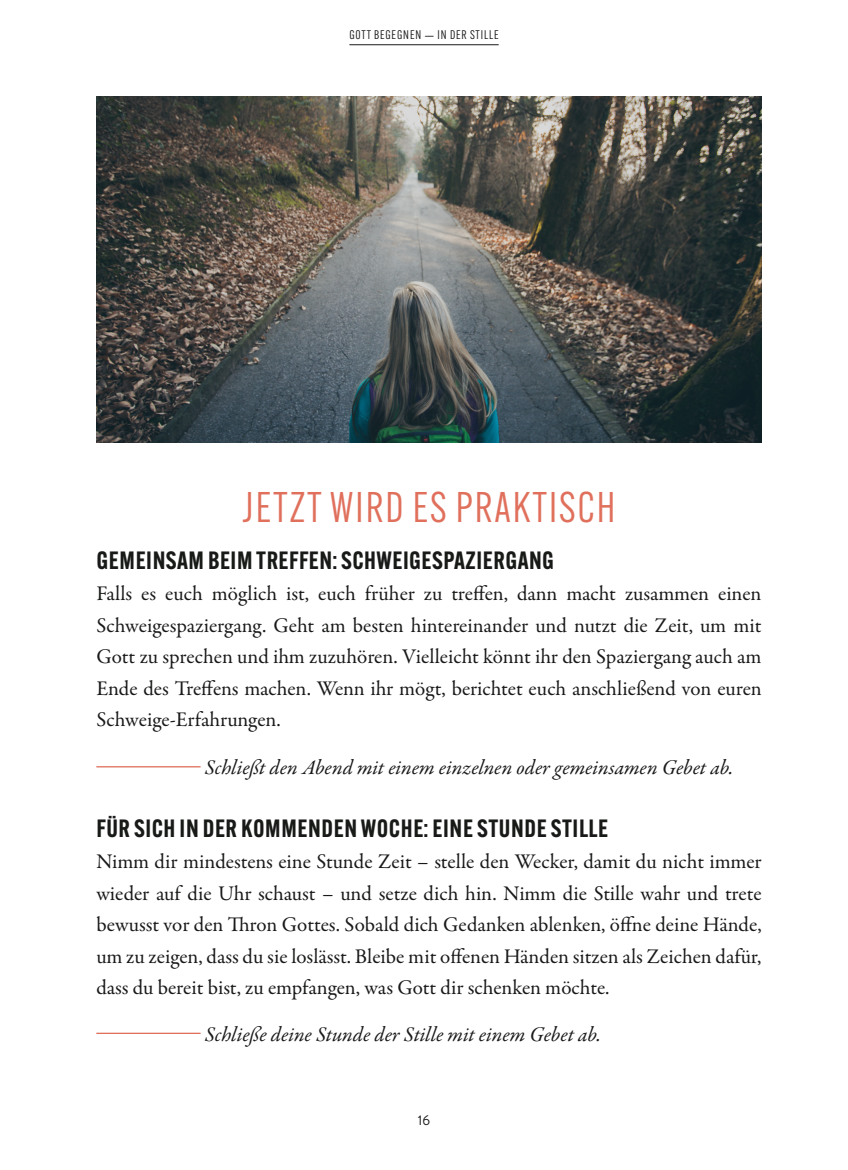
<style>
.page{position:relative;width:848px;height:1170px;background:#fff}
.page>*{position:absolute;margin:0;border:0;box-sizing:border-box;transform-origin:0 0}
.t1{font:42px "Alternate Gothic ATF";letter-spacing:.045em;color:#e0705c}
.t2{font:600 24.5px "Alternate Gothic ATF";letter-spacing:.02em;color:#181a18}
.t3{font:21px/31.5px "Garamond Premr Pro";color:#181a18;text-align:justify}
.t4{font:italic 21px "Garamond Premr Pro";color:#181a18}
.t5{font:14px "Brandon Grotesque";color:#181a18}
.t6{font:12.25px "Alternate Gothic ATF";letter-spacing:.07em;color:#181a18}
.s1{font-family:"Crimson";font-weight:600;font-style:italic}
</style>
<div class="page">
<hr style="left:349px;top:44px;width:149px;height:1px;background:#181a18">
<hr style="left:96px;top:766px;width:104px;height:1px;background:#e0705c">
<hr style="left:96px;top:1033px;width:104px;height:1px;background:#e0705c">
<img style="left:96px;top:97px;width:665px;height:346px">
<p class="t6" style="left:349px;top:28px;width:151px">GOTT BEGEGNEN <span class="s1">—</span> IN DER STILLE</p>
<h1 class="t1" style="left:242px;top:481px;width:374px">JETZT WIRD ES PRAKTISCH</h1>
<p class="t2" style="left:97px;top:544px;width:459px">GEMEINSAM BEIM TREFFEN: SCHWEIGESPAZIERGANG</p>
<p class="t3" style="left:96px;top:578px;width:666px">Falls es euch möglich ist, euch früher zu treffen, dann macht zusammen einen Schweigespaziergang. Geht am besten hintereinander und nutzt die Zeit, um mit Gott zu sprechen und ihm zuzuhören. Vielleicht könnt ihr den Spaziergang auch am Ende des Treffens machen. Wenn ihr mögt, berichtet euch anschließend von euren Schweige-Erfahrungen.</p>
<p class="t4" style="left:205px;top:754px;width:530px">Schließt den Abend mit einem einzelnen oder gemeinsamen Gebet ab.</p>
<p class="t2" style="left:97px;top:812px;width:513px">FÜR SICH IN DER KOMMENDEN WOCHE: EINE STUNDE STILLE</p>
<p class="t3" style="left:96px;top:846px;width:666px">Nimm dir mindestens eine Stunde Zeit – stelle den Wecker, damit du nicht immer wieder auf die Uhr schaust – und setze dich hin. Nimm die Stille wahr und trete bewusst vor den Thron Gottes. Sobald dich Gedanken ablenken, öffne deine Hände, um zu zeigen, dass du sie loslässt. Bleibe mit offenen Händen sitzen als Zeichen dafür, dass du bereit bist, zu empfangen, was Gott dir schenken möchte.</p>
<p class="t4" style="left:205px;top:1021px;width:398px">Schließe deine Stunde der Stille mit einem Gebet ab.</p>
<p class="t5" style="left:418px;top:1110px;width:14px">16</p>
</div>
